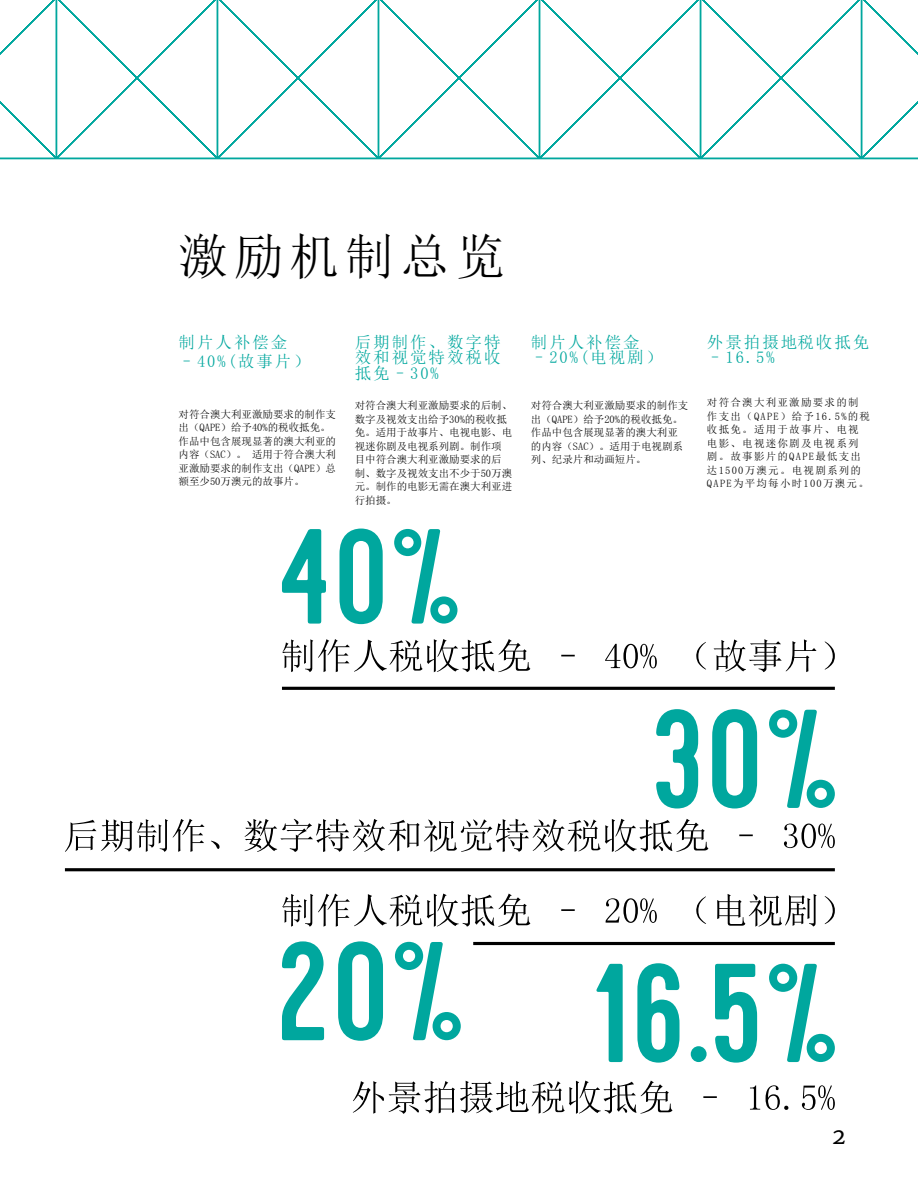
<style>
.page{position:relative;width:918px;height:1188px;background:#fff}
.page>*{position:absolute;margin:0;border:0;box-sizing:border-box;transform-origin:0 0}
.t1{font:49.5px "Sim Sun";letter-spacing:.12em;color:#000}
.t2{font:300 27px "Claremont RROS Figs";color:#000}
.t3{font:16.5px/15px "Sim Sun";letter-spacing:.12em;color:#00a79e}
.t4{font:10.5px/13.5px "Sim Sun";color:#000}
.t5{font:10.5px/13.5px "Sim Sun";letter-spacing:.12em;color:#000}
</style>
<div class="page">
<svg style="left:0;top:0;width:918px;height:160px"></svg>
<svg style="left:282px;top:529px;width:175px;height:95px"></svg>
<svg style="left:656px;top:709px;width:179px;height:100px"></svg>
<svg style="left:596px;top:963px;width:239px;height:100px"></svg>
<hr style="left:282px;top:687px;width:553px;height:3px;background:#000">
<hr style="left:65px;top:868px;width:770px;height:3px;background:#000">
<hr style="left:473px;top:942px;width:362px;height:3px;background:#000">
<hr style="left:350px;top:1129px;width:485px;height:1px;background:#000">
<svg style="left:282px;top:639px;width:553px;height:33px"></svg>
<svg style="left:282px;top:941px;width:179px;height:100px"></svg>
<svg style="left:353px;top:1081px;width:482px;height:33px"></svg>
<svg style="left:65px;top:819px;width:770px;height:33px"></svg>
<svg style="left:282px;top:894px;width:553px;height:33px"></svg>
<h1 class="t1" style="left:179px;top:232px;width:328px">激励机制总览</h1>
<h3 class="t3" style="left:179px;top:332px;width:133px;line-height:19.2px">制片人补偿金–40%(故事片）</h3>
<p class="t4" style="left:179px;top:407px;width:159px">对符合澳大利亚激励要求的制作支出（QAPE）给予40%的税收抵免。作品中包含展现显著的澳大利亚的内容（SAC）。 适用于符合澳大利亚激励要求的制作支出（QAPE）总额至少50万澳元的故事片。</p>
<h3 class="t3" style="left:355px;top:334px;width:147px">后期制作、数字特效和视觉特效税收</h3>
<h3 class="t3" style="left:355px;top:366px;width:86px">抵免–30%</h3>
<p class="t4" style="left:355px;top:399px;width:159px">对符合澳大利亚激励要求的后制、数字及视效支出给予30%的税收抵免。适用于故事片、电视电影、电视迷你剧及电视系列剧。制作项目中符合澳大利亚激励要求的后制、数字及视效支出不少于50万澳元。制作的电影无需在澳大利亚进行拍摄。</p>
<h3 class="t3" style="left:531px;top:334px;width:133px">制片人补偿金–20%(电视剧）</h3>
<p class="t4" style="left:531px;top:399px;width:159px">对符合澳大利亚激励要求的制作支出（QAPE）给予20%的税收抵免。作品中包含展现显著的澳大利亚的内容（SAC）。适用于电视剧系列、纪录片和动画短片。</p>
<h3 class="t3" style="left:707px;top:334px;width:164px">外景拍摄地税收抵免–16.5%</h3>
<p class="t5" style="left:707px;top:396px;width:165px">对符合澳大利亚激励要求的制作支出（QAPE）给予16.5%的税收抵免。适用于故事片、电视电影、电视迷你剧及电视系列剧。故事影片的QAPE最低支出达1500万澳元。电视剧系列的<br>QAPE为平均每小时100万澳元。</p>
<h2 class="t2" style="left:831px;top:1120px;width:17px">2</h2>
</div>
